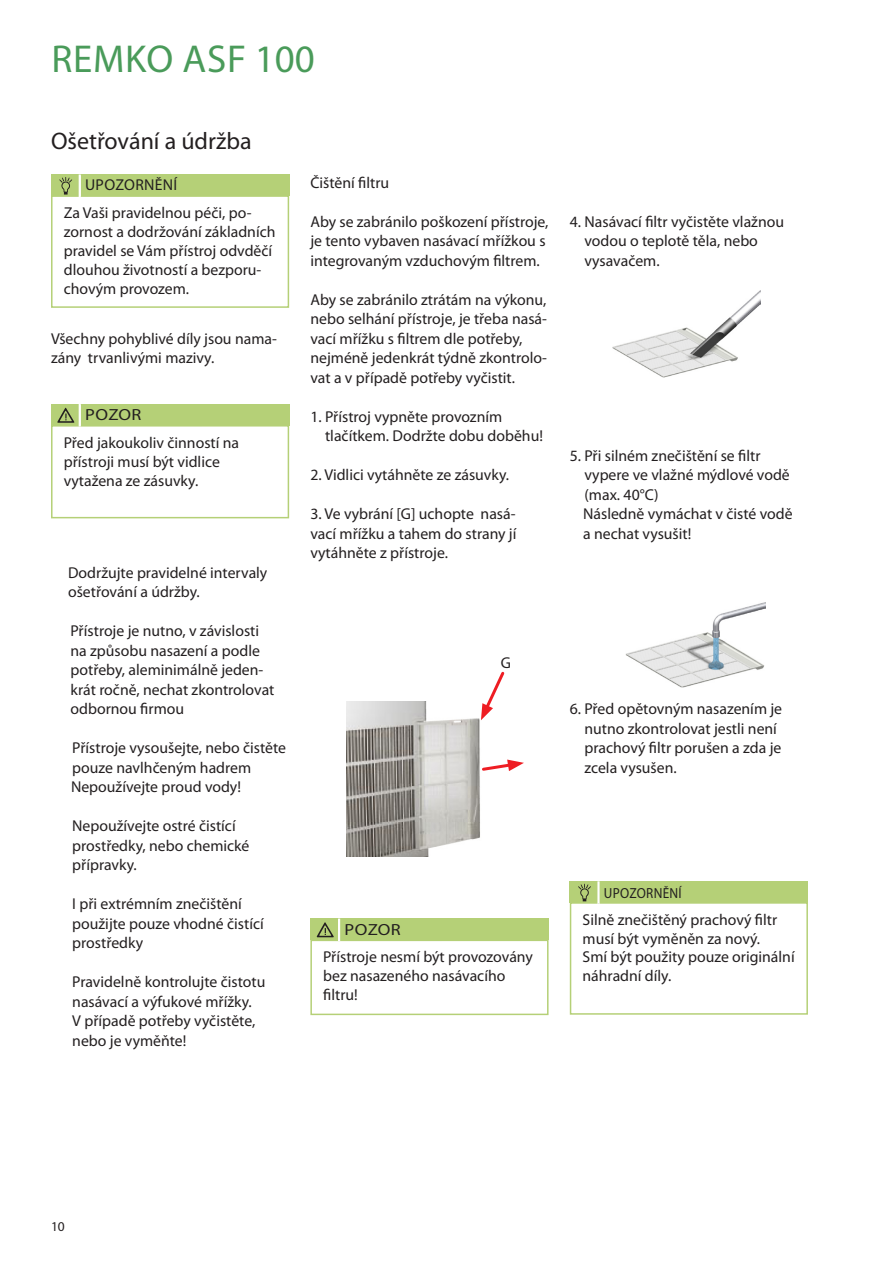
<style>
.page{position:relative;width:893px;height:1263px;background:#fff}
.page>*{position:absolute;margin:0;border:0;box-sizing:border-box;transform-origin:0 0}
.t1{font:39px "Myriad Pro";letter-spacing:.02em;color:#4a9b5a}
.Fließtext{font:24px "Myriad Pro";color:#231f20}
.Fließtext-2{font:16.2px "Myriad Pro";letter-spacing:.02em;color:#231f20;scale:1.14 1}
.Fließtext-3{font:15.75px/19.5px "Myriad Pro";color:#231f20}
.Kursiv{font:15.75px/18.9px "Myriad Pro";color:#231f20}
.fließtext_liste{font:15.75px/19.5px "Myriad Pro";color:#231f20}
.fließtext{font:15.75px "Myriad Pro";letter-spacing:.02em;color:#231f20}
.fließtext-2{font:14.55px "Myriad Pro";letter-spacing:.02em;color:#231f20;scale:.91 1}
.t2{font:13.5px "Myriad Pro";color:#231f20}
</style>
<div class="page">
<img style="left:626px;top:602px;width:139px;height:85px">
<img style="left:612px;top:290px;width:148px;height:88px">
<div style="left:570px;top:902px;width:238px;height:113px;border:2px solid #b5d077"></div>
<div style="left:570px;top:881px;width:238px;height:21px;background:#b5d077"></div>
<div style="left:597px;top:881px;width:3px;height:23px;border:2px solid #fff"></div>
<svg style="left:578px;top:884px;width:13px;height:17px"></svg>
<div style="left:310px;top:939px;width:239px;height:76px;border:2px solid #b5d077"></div>
<div style="left:310px;top:918px;width:239px;height:22px;background:#b5d077"></div>
<svg style="left:317px;top:922px;width:17px;height:16px"></svg>
<div style="left:338px;top:918px;width:2px;height:23px;border:2px solid #fff"></div>
<img style="left:346px;top:702px;width:134px;height:155px">
<svg style="left:481px;top:671px;width:24px;height:49px"></svg>
<svg style="left:482px;top:759px;width:42px;height:12px"></svg>
<div style="left:51px;top:195px;width:238px;height:113px;border:2px solid #b5d077"></div>
<div style="left:51px;top:174px;width:238px;height:22px;background:#b5d077"></div>
<div style="left:79px;top:174px;width:2px;height:23px;border:2px solid #fff"></div>
<svg style="left:59px;top:177px;width:13px;height:18px"></svg>
<div style="left:51px;top:425px;width:238px;height:93px;border:2px solid #b5d077"></div>
<div style="left:51px;top:404px;width:238px;height:21px;background:#b5d077"></div>
<svg style="left:57px;top:405px;width:22px;height:21px"></svg>
<div style="left:79px;top:404px;width:2px;height:22px;border:2px solid #fff"></div>
<h1 class="t1" style="left:51px;top:35px;width:265px">REMKO ASF 100</h1>
<p class="Fließtext" style="left:51px;top:126px;width:202px">Ošetřování a údržba</p>
<p class="fließtext" style="left:85px;top:175px;width:94px">UPOZORNĚNÍ</p>
<p class="Kursiv" style="left:64px;top:203px;width:213px">Za Vaši pravidelnou péči, po&shy;zornost a dodržování základních pravidel se Vám přístroj odvděčí dlouhou životností a bezporu&shy;chovým provozem.</p>
<p class="fließtext_liste" style="left:51px;top:329px;width:227px">Všechny pohyblivé díly jsou nama&shy;zány trvanlivými mazivy.</p>
<p class="Fließtext-2" style="left:85px;top:405px;width:51px">POZOR</p>
<p class="Kursiv" style="left:64px;top:433px;width:177px">Před jakoukoliv činností na přístroji musí být vidlice vytažena ze zásuvky.</p>
<p class="fließtext_liste" style="left:68px;top:563px;width:201px">Dodržujte pravidelné intervaly ošetřování a údržby.</p>
<p class="Fließtext-3" style="left:71px;top:621px;width:205px">Přístroje je nutno, v závislosti na způsobu nasazení a podle potřeby, aleminimálně jeden&shy;krát ročně, nechat zkontrolovat odbornou firmou</p>
<p class="Fließtext-3" style="left:72px;top:738px;width:215px">Přístroje vysoušejte, nebo čistěte pouze navlhčeným hadrem</p>
<p class="Fließtext-3" style="left:71px;top:777px;width:171px">Nepoužívejte proud vody!</p>
<p class="Fließtext-3" style="left:72px;top:816px;width:179px">Nepoužívejte ostré čistící prostředky, nebo chemické přípravky.</p>
<p class="Fließtext-3" style="left:72px;top:894px;width:193px">I při extrémním znečištění použijte pouze vhodné čistící prostředky</p>
<p class="Fließtext-3" style="left:72px;top:972px;width:195px">Pravidelně kontrolujte čistotu nasávací a výfukové mřížky.<br>V případě potřeby vyčistěte, nebo je vyměňte!</p>
<p class="Fließtext-3" style="left:310px;top:173px;width:80px">Čištění filtru</p>
<p class="Fließtext-3" style="left:310px;top:212px;width:240px">Aby se zabránilo poškození přístroje, je tento vybaven nasávací mřížkou s integrovaným vzduchovým filtrem.</p>
<p class="Fließtext-3" style="left:310px;top:290px;width:238px">Aby se zabránilo ztrátám na výkonu, nebo selhání přístroje, je třeba nasá&shy;vací mřížku s filtrem dle potřeby, nejméně jedenkrát týdně zkontrolo&shy;vat a v případě potřeby vyčistit.</p>
<p class="Fließtext-3" style="left:325px;top:407px;width:219px;text-indent:-15px">1. Přístroj vypněte provozním tlačítkem. Dodržte dobu doběhu!</p>
<p class="fließtext_liste" style="left:310px;top:465px;width:200px">2. Vidlici vytáhněte ze zásuvky.</p>
<p class="Fließtext-3" style="left:310px;top:504px;width:208px;text-align:justify">3. Ve vybrání [G] uchopte nasá&shy;vací mřížku a tahem do strany jí vytáhněte z přístroje.</p>
<p class="Fließtext-3" style="left:584px;top:212px;width:201px;text-indent:-15px">4. Nasávací filtr vyčistěte vlažnou vodou o teplotě těla, nebo vysavačem.</p>
<p class="Fließtext-3" style="left:584px;top:446px;width:207px;text-indent:-15px">5. Při silném znečištění se filtr vypere ve vlažné mýdlové vodě (max. 40°C)</p>
<p class="Fließtext-3" style="left:583px;top:504px;width:211px">Následně vymáchat v čisté vodě a nechat vysušit!</p>
<p class="fließtext_liste" style="left:501px;top:652px;width:12px">G</p>
<p class="Fließtext-3" style="left:584px;top:699px;width:199px;text-indent:-15px">6. Před opětovným nasazením je nutno zkontrolovat jestli není prachový filtr porušen a zda je zcela vysušen.</p>
<p class="Fließtext-2" style="left:345px;top:919px;width:51px">POZOR</p>
<p class="Fließtext-3" style="left:323px;top:947px;width:211px;line-height:18.9px">Přístroje nesmí být provozovány bez nasazeného nasávacího filtru!</p>
<p class="fließtext-2" style="left:604px;top:884px;width:87px">UPOZORNĚNÍ</p>
<p class="Kursiv" style="left:583px;top:910px;width:196px">Silně znečištěný prachový filtr musí být vyměněn za nový.</p>
<p class="Kursiv" style="left:583px;top:947px;width:214px">Smí být použity pouze originální náhradní díly.</p>
<p class="t2" style="left:51px;top:1218px;width:15px">10</p>
</div>
